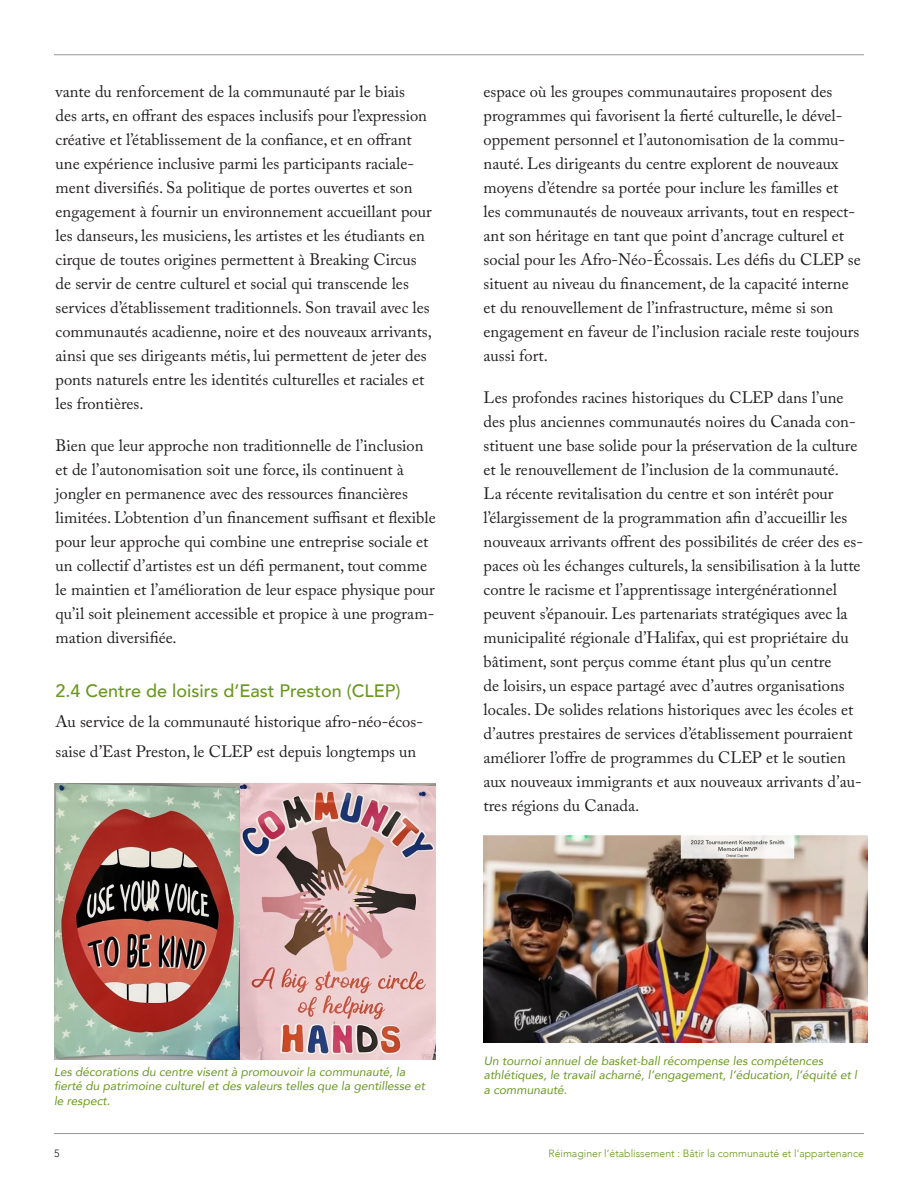
<style>
.page{position:relative;width:918px;height:1188px;background:#fff}
.page>*{position:absolute;margin:0;border:0;box-sizing:border-box;transform-origin:0 0}
.t1{font:500 18px "Avenir";color:#69971f}
.t2{font:16.5px/24px "Adobe Caslon Pro";color:#231f20}
.t3{font:italic 12px/14.4px "Avenir";color:#69971f}
.t4{font:300 10.5px "Avenir";color:#69971f}
.t5{font:300 10.5px "Avenir";color:#231f20}
</style>
<div class="page">
<hr style="left:54px;top:1133px;width:810px;height:1px;background:#939598">
<hr style="left:54px;top:54px;width:810px;height:1px;background:#939598">
<img style="left:484px;top:835px;width:383px;height:208px">
<img style="left:54px;top:784px;width:382px;height:276px">
<p class="t2" style="left:56px;top:79px;width:378px">vante du renforcement de la communauté par le biais<br>des arts, en offrant des espaces inclusifs pour l’expression créative et l’établissement de la confiance, et en offrant une expérience inclusive parmi les participants raciale&shy;ment diversifiés. Sa politique de portes ouvertes et son engagement à fournir un environnement accueillant pour les danseurs, les musiciens, les artistes et les étudiants en cirque de toutes origines permettent à Breaking Circus de servir de centre culturel et social qui transcende les services d’établissement traditionnels. Son travail avec les communautés acadienne, noire et des nouveaux arrivants, ainsi que ses dirigeants métis, lui permettent de jeter des ponts naturels entre les identités culturelles et raciales et les frontières.</p>
<p class="t2" style="left:56px;top:433px;width:382px">Bien que leur approche non traditionnelle de l’inclusion et de l’autonomisation soit une force, ils continuent à jongler en permanence avec des ressources financières limitées. L’obtention d’un financement suffisant et flexible pour leur approche qui combine une entreprise sociale et un collectif d’artistes est un défi permanent, tout comme le maintien et l’amélioration de leur espace physique pour qu’il soit pleinement accessible et propice à une program&shy;mation diversifiée.</p>
<p class="t1" style="left:56px;top:675px;width:347px">2.4 Centre de loisirs d’East Preston (CLEP)</p>
<p class="t2" style="left:56px;top:706px;width:369px;line-height:30px">Au service de la communauté historique afro-néo-écos&shy;saise d’East Preston, le CLEP est depuis longtemps un</p>
<p class="t2" style="left:484px;top:79px;width:379px">espace où les groupes communautaires proposent des programmes qui favorisent la fierté culturelle, le dével&shy;oppement personnel et l’autonomisation de la commu&shy;nauté. Les dirigeants du centre explorent de nouveaux moyens d’étendre sa portée pour inclure les familles et<br>les communautés de nouveaux arrivants, tout en respect&shy;ant son héritage en tant que point d’ancrage culturel et social pour les Afro-Néo-Écossais. Les défis du CLEP se situent au niveau du financement, de la capacité interne et du renouvellement de l’infrastructure, même si son engagement en faveur de l’inclusion raciale reste toujours aussi fort.</p>
<p class="t2" style="left:484px;top:385px;width:381px">Les profondes racines historiques du CLEP dans l’une des plus anciennes communautés noires du Canada con&shy;stituent une base solide pour la préservation de la culture et le renouvellement de l’inclusion de la communauté.<br>La récente revitalisation du centre et son intérêt pour l’élargissement de la programmation afin d’accueillir les nouveaux arrivants offrent des possibilités de créer des es&shy;paces où les échanges culturels, la sensibilisation à la lutte contre le racisme et l’apprentissage intergénérationnel peuvent s’épanouir. Les partenariats stratégiques avec la municipalité régionale d’Halifax, qui est propriétaire du bâtiment, sont perçus comme étant plus qu’un centre<br>de loisirs, un espace partagé avec d’autres organisations locales. De solides relations historiques avec les écoles et d’autres prestaires de services d’établissement pourraient améliorer l’offre de programmes du CLEP et le soutien aux nouveaux immigrants et aux nouveaux arrivants d’au&shy;tres régions du Canada.</p>
<p class="t3" style="left:54px;top:1065px;width:373px">Les décorations du centre visent à promouvoir la communauté, la fierté du patrimoine culturel et des valeurs telles que la gentillesse et le respect.</p>
<p class="t5" style="left:54px;top:1148px;width:7px">5</p>
<p class="t3" style="left:484px;top:1053px;width:375px">Un tournoi annuel de basket-ball récompense les compétences athlétiques, le travail acharné, l’engagement, l’éducation, l’équité et l a communauté.</p>
<p class="t4" style="left:548px;top:1148px;width:317px">Réimaginer l’établissement : Bâtir la communauté et l’appartenance</p>
</div>
